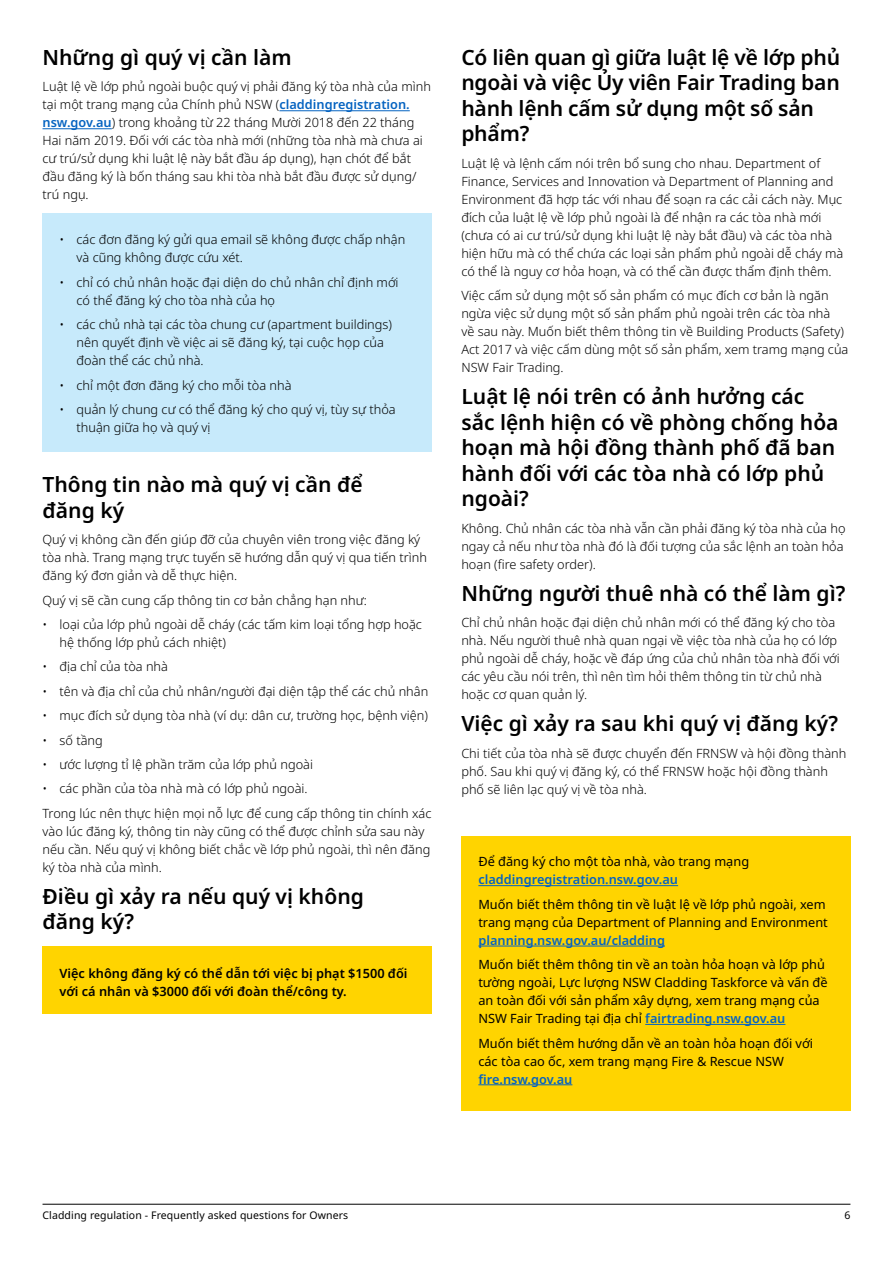
<style>
.page{position:relative;width:893px;height:1263px;background:#fff}
.page>*{position:absolute;margin:0;border:0;box-sizing:border-box;transform-origin:0 0}
.Heading{font:600 21px/25.5px "Noto Sans";color:#000}
.Body_copy{font:600 21px/25.5px "Noto Sans";color:#000}
.Body_copy-2{font:300 12.75px/18px "Noto Sans";color:#000}
.Body_copy-3{font:12.75px/18px "Noto Sans";color:#000}
.Body_copy-4{font:600 12.75px/18px "Noto Sans";color:#000}
.t1{font:10.5px "Noto Sans";letter-spacing:.01em;color:#000}
.s1{font-weight:600;color:#0563c1}
</style>
<div class="page">
<hr style="left:43px;top:1204px;width:807px;height:1px;background:#000">
<div style="left:43px;top:214px;width:389px;height:238px;background:#c7eafb"></div>
<div style="left:43px;top:947px;width:389px;height:67px;background:#ffd400"></div>
<div style="left:461px;top:836px;width:389px;height:275px;background:#ffd400"></div>
<hr style="left:478px;top:885px;width:200px;height:1px;background:#0563c1">
<hr style="left:478px;top:946px;width:187px;height:1px;background:#0563c1">
<hr style="left:645px;top:1024px;width:140px;height:1px;background:#0563c1">
<hr style="left:478px;top:1084px;width:94px;height:1px;background:#0563c1">
<hr style="left:279px;top:110px;width:131px;height:1px;background:#0563c1">
<hr style="left:43px;top:128px;width:69px;height:1px;background:#0563c1">
<p class="Heading" style="left:43px;top:45px;width:251px">Những gi ̀quý vị cần làm</p>
<p class="Body_copy-2" style="left:43px;top:78px;width:390px">Luật lệ về lớp phủ ngoài buộc quý vị phải đăng ký tòa nhà của mi ̀nh tại một trang mạng của Chính phủ NSW (<span class="s1">claddingregistration. nsw.gov.au</span>) trong khoảng từ 22 tháng Mười 2018 đến 22 tháng Hai năm 2019. Đối với các tòa nhà mới (những tòa nhà mà chưa ai cư trú/sử dụng khi luật lệ này bắt đầu áp dụng), hạn chót để bắt đầu đăng ký là bốn tháng sau khi tòa nhà bắt đầu được sử dụng/ trú ngụ.</p>
<p class="Body_copy-2" style="left:77px;top:231px;width:330px;text-indent:-17px">• các đơn đăng ký gửi qua email sẽ không được chấp nhận và cũng không được cứu xét.</p>
<p class="Body_copy-2" style="left:77px;top:273px;width:323px;text-indent:-17px">• chi ̉có chủ nhân hoặc đại diện do chủ nhân chi ̉định mới có thể đăng ký cho tòa nhà của họ</p>
<p class="Body_copy-2" style="left:77px;top:316px;width:317px;text-indent:-17px">• các chủ nhà tại các tòa chung cư (apartment buildings) nên quyết định về việc ai sẽ đăng ký, tại cuộc họp của đoàn thể các chủ nhà.</p>
<p class="Body_copy-2" style="left:60px;top:376px;width:233px">• chi ̉một đơn đăng ký cho mỗi tòa nhà</p>
<p class="Body_copy-2" style="left:77px;top:401px;width:321px;text-indent:-17px">• quản lý chung cư có thể đăng ký cho quý vị, tùy sự thỏa thuận giữa họ và quý vị</p>
<p class="Heading" style="left:43px;top:472px;width:322px">Thông tin nào mà quý vị cần để đăng ký</p>
<p class="Body_copy-2" style="left:43px;top:531px;width:386px">Quý vị không cần đến giúp đỡ của chuyên viên trong việc đăng ký tòa nhà. Trang mạng trực tuyến sẽ hướng dẫn quý vị qua tiến tri ̀nh đăng ký đơn giản và dễ thực hiện.</p>
<p class="Body_copy-2" style="left:43px;top:591px;width:326px">Quý vị sẽ cần cung cấp thông tin cơ bản chẳng hạn như:</p>
<p class="Body_copy-2" style="left:60px;top:616px;width:364px;text-indent:-17px">• loại của lớp phủ ngoài dễ cháy (các tấm kim loại tổng hợp hoặc hệ thống lớp phủ cách nhiệt)</p>
<p class="Body_copy-2" style="left:43px;top:658px;width:127px">• địa chi ̉của tòa nhà</p>
<p class="Body_copy-2" style="left:43px;top:682px;width:387px">• tên và địa chi ̉của chủ nhân/người đại diện tập thể các chủ nhân</p>
<p class="Body_copy-2" style="left:43px;top:707px;width:387px">• mục đích sử dụng tòa nhà (vídụ: dân cư, trường học, bệnh viện)</p>
<p class="Body_copy-2" style="left:43px;top:731px;width:62px">• số tầng</p>
<p class="Body_copy-2" style="left:43px;top:756px;width:272px">• ước lượng ti ̉lệ phần trăm của lớp phủ ngoài</p>
<p class="Body_copy-2" style="left:43px;top:780px;width:267px">• các phần của tòa nhà mà có lớp phủ ngoài.</p>
<p class="Body_copy-2" style="left:43px;top:804px;width:390px">Trong lúc nên thực hiện mọi nỗ lực để cung cấp thông tin chính xác vào lúc đăng ký, thông tin này cũng có thể được chi ̉nh sửa sau này nếu cần. Nếu quý vị không biết chắc về lớp phủ ngoài, thi ̀nên đăng ký tòa nhà của mi ̀nh.</p>
<p class="Body_copy" style="left:43px;top:884px;width:323px">Điều gi ̀xảy ra nếu quý vị không đăng ký?</p>
<p class="Body_copy-4" style="left:60px;top:965px;width:350px">Việc không đăng ký có thể dẫn tới việc bị phạt $1500 đối với cá nhân và $3000 đối với đoàn thể/công ty.</p>
<p class="Heading" style="left:461px;top:45px;width:380px">Có liên quan gi ̀giữa luật lệ về lớp phủ ngoài và việc Ủy viên Fair Trading ban hành lệnh cấm sử dụng một số sản phẩm?</p>
<p class="Body_copy-2" style="left:461px;top:155px;width:383px">Luật lệ và lệnh cấm nói trên bổ sung cho nhau. Department of Finance, Services and Innovation và Department of Planning and Environment đã hợp tác với nhau để soạn ra các cải cách này. Mục đích của luật lệ về lớp phủ ngoài là để nhận ra các tòa nhà mới (chưa có ai cư trú/sử dụng khi luật lệ này bắt đầu) và các tòa nhà hiện hữu mà có thể chứa các loại sản phẩm phủ ngoài dễ cháy mà có thể là nguy cơ hỏa hoạn, và có thể cần được thẩm định thêm.</p>
<p class="Body_copy-2" style="left:461px;top:287px;width:389px">Việc cấm sử dụng một số sản phẩm có mục đích cơ bản là ngăn ngừa việc sử dụng một số sản phẩm phủ ngoài trên các tòa nhà<br>về sau này. Muốn biết thêm thông tin về Building Products (Safety)<br>Act 2017 và việc cấm dùng một số sản phẩm, xem tramg mạng của NSW Fair Trading.</p>
<p class="Heading" style="left:461px;top:384px;width:379px">Luật lệ nói trên có ảnh hưởng các sắc lệnh hiện có về phòng chống hỏa hoạn mà hội đồng thành phố đã ban hành đối với các tòa nhà có lớp phủ ngoài?</p>
<p class="Body_copy-2" style="left:461px;top:519px;width:386px">Không. Chủ nhân các tòa nhà vẫn cần phải đăng ký tòa nhà của họ ngay cả nếu như tòa nhà đó là đối tượng của sắc lệnh an toàn hỏa hoạn (fire safety order).</p>
<p class="Heading" style="left:461px;top:581px;width:391px">Những người thuê nhà có thể làm gi ̀?</p>
<p class="Body_copy-2" style="left:461px;top:614px;width:380px">Chi ̉chủ nhân hoặc đại diện chủ nhân mới có thể đăng ký cho tòa nhà. Nếu người thuê nhà quan ngại về việc tòa nhà của họ có lớp phủ ngoài dễ cháy, hoặc về đáp ứng của chủ nhân tòa nhà đối với các yêu cầu nói trên, thi ̀nên ti ̀m hỏi thêm thông tin từ chủ nhà hoặc cơ quan quản lý.</p>
<p class="Heading" style="left:461px;top:711px;width:378px">Việc gi ̀xảy ra sau khi quý vị đăng ký?</p>
<p class="Body_copy-2" style="left:461px;top:744px;width:386px">Chi tiết của tòa nhà sẽ được chuyển đến FRNSW và hội đồng thành phố. Sau khi quý vị đăng ký, có thể FRNSW hoặc hội đồng thành phố sẽ liên lạc quý vị về tòa nhà.</p>
<p class="Body_copy-3" style="left:478px;top:853px;width:272px">Để đăng ký cho một tòa nhà, vào trang mạng <span class="s1">claddingregistration.nsw.gov.au</span></p>
<p class="Body_copy-3" style="left:478px;top:895px;width:351px">Muốn biết thêm thông tin về luật lệ về lớp phủ ngoài, xem trang mạng của Department of Planning and Environment <span class="s1">planning.nsw.gov.au/cladding</span></p>
<p class="Body_copy-3" style="left:478px;top:956px;width:351px">Muốn biết thêm thông tin về an toàn hỏa hoạn và lớp phủ tường ngoài, Lực lượng NSW Cladding Taskforce và vấn đề an toàn đối với sản phẩm xây dựng, xem trang mạng của NSW Fair Trading tại địa chi ̉<span class="s1">fairtrading.nsw.gov.au</span></p>
<p class="Body_copy-3" style="left:478px;top:1034px;width:336px">Muốn biết thêm hướng dẫn về an toàn hỏa hoạn đối với các tòa cao ốc, xem trang mạng Fire &amp; Rescue NSW <span class="s1">fire.nsw.gov.au</span></p>
<p class="t1" style="left:43px;top:1208px;width:307px">Cladding regulation - Frequently asked questions for Owners</p>
<p class="t1" style="left:844px;top:1208px;width:8px">6</p>
</div>
